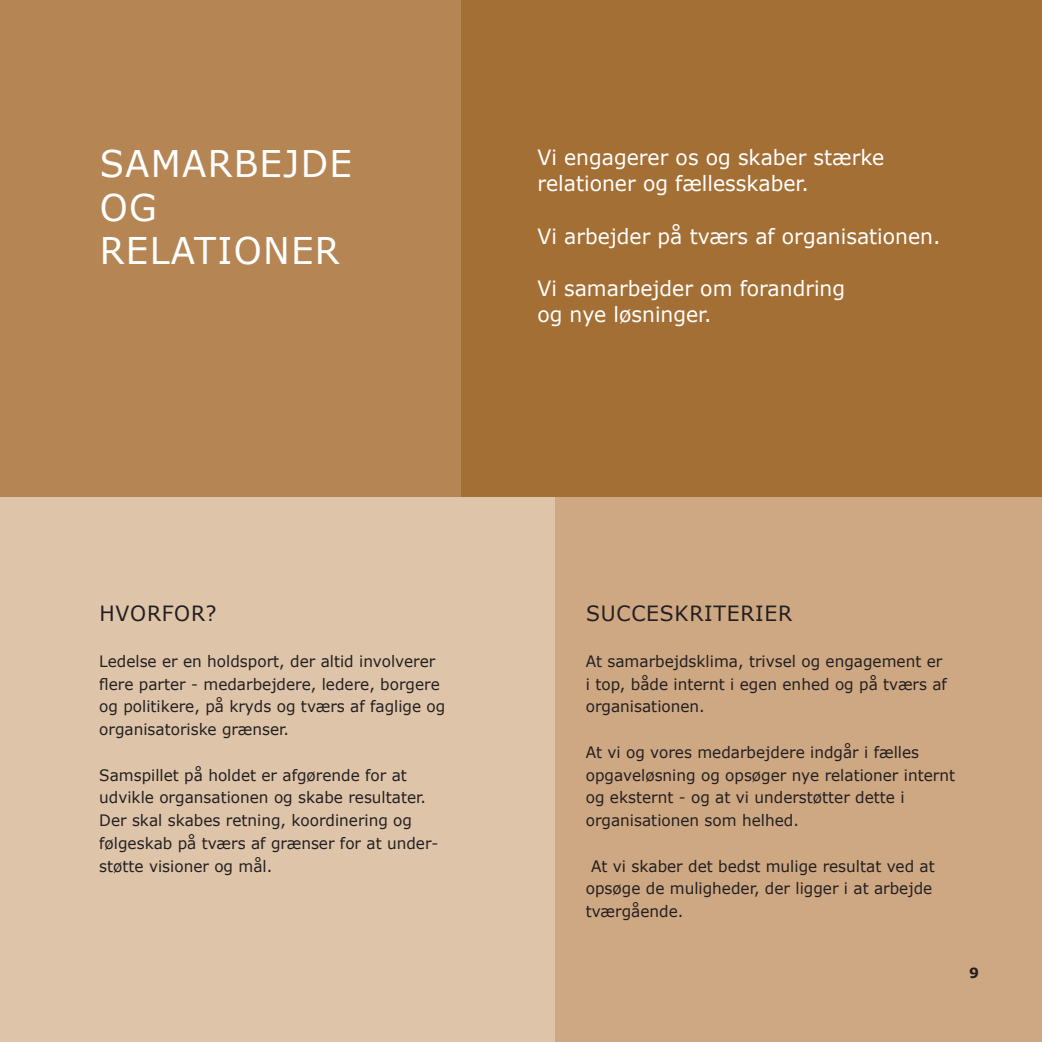
<style>
.page{position:relative;width:1042px;height:1042px;background:#fff}
.page>*{position:absolute;margin:0;border:0;box-sizing:border-box;transform-origin:0 0}
.Paragraph_Style_1{font:36.75px/43.8px "Verdana";letter-spacing:.035em;color:#fff}
.Paragraph_Style_1-2{font:21px/26.2px "Verdana";color:#fff}
.Paragraph_Style_1-3{font:21px "Verdana";letter-spacing:.035em;color:#231f20}
.Paragraph_Style_1-4{font:15.75px/22.8px "Verdana";color:#231f20}
.t1{font:700 14px "Verdana";color:#231f20}
</style>
<div class="page">
<div style="left:0;top:488px;width:621px;height:554px;background:#dec5aa"></div>
<div style="left:556px;top:488px;width:486px;height:554px;background:#cda883"></div>
<div style="left:0;top:0;width:1042px;height:496px;background:#b58654"></div>
<div style="left:461px;top:0;width:581px;height:496px;background:#a46f35"></div>
<p class="Paragraph_Style_1" style="left:100px;top:141px;width:254px">SAMARBEJDE<br>OG</p>
<p class="Paragraph_Style_1" style="left:100px;top:229px;width:241px">RELATIONER</p>
<p class="Paragraph_Style_1-2" style="left:537px;top:144px;width:348px">Vi engagerer os og skaber stærke</p>
<p class="Paragraph_Style_1-2" style="left:537px;top:170px;width:273px">relationer og fællesskaber.</p>
<p class="Paragraph_Style_1-2" style="left:537px;top:223px;width:405px">Vi arbejder på tværs af organisationen.</p>
<p class="Paragraph_Style_1-2" style="left:537px;top:275px;width:309px">Vi samarbejder om forandring og nye løsninger.</p>
<p class="Paragraph_Style_1-3" style="left:100px;top:599px;width:119px">HVORFOR?</p>
<p class="Paragraph_Style_1-4" style="left:99px;top:649px;width:348px">Ledelse er en holdsport, der altid involverer flere parter - medarbejdere, ledere, borgere og politikere, på kryds og tværs af faglige og organisatoriske grænser.</p>
<p class="Paragraph_Style_1-4" style="left:99px;top:763px;width:341px">Samspillet på holdet er afgørende for at udvikle organsationen og skabe resultater.<br>Der skal skabes retning, koordinering og følgeskab på tværs af grænser for at under&shy;støtte visioner og mål.</p>
<p class="Paragraph_Style_1-3" style="left:586px;top:599px;width:208px">SUCCESKRITERIER</p>
<p class="Paragraph_Style_1-4" style="left:586px;top:649px;width:363px">At samarbejdsklima, trivsel og engagement er i top, både internt i egen enhed og på tværs af organisationen.</p>
<p class="Paragraph_Style_1-4" style="left:586px;top:740px;width:371px">At vi og vores medarbejdere indgår i fælles opgaveløsning og opsøger nye relationer internt og eksternt - og at vi understøtter dette i organisationen som helhed.</p>
<p class="Paragraph_Style_1-4" style="left:586px;top:854px;width:350px;text-indent:5px">At vi skaber det bedst mulige resultat ved at opsøge de muligheder, der ligger i at arbejde tværgående.</p>
<p class="t1" style="left:969px;top:963px;width:11px">9</p>
</div>
